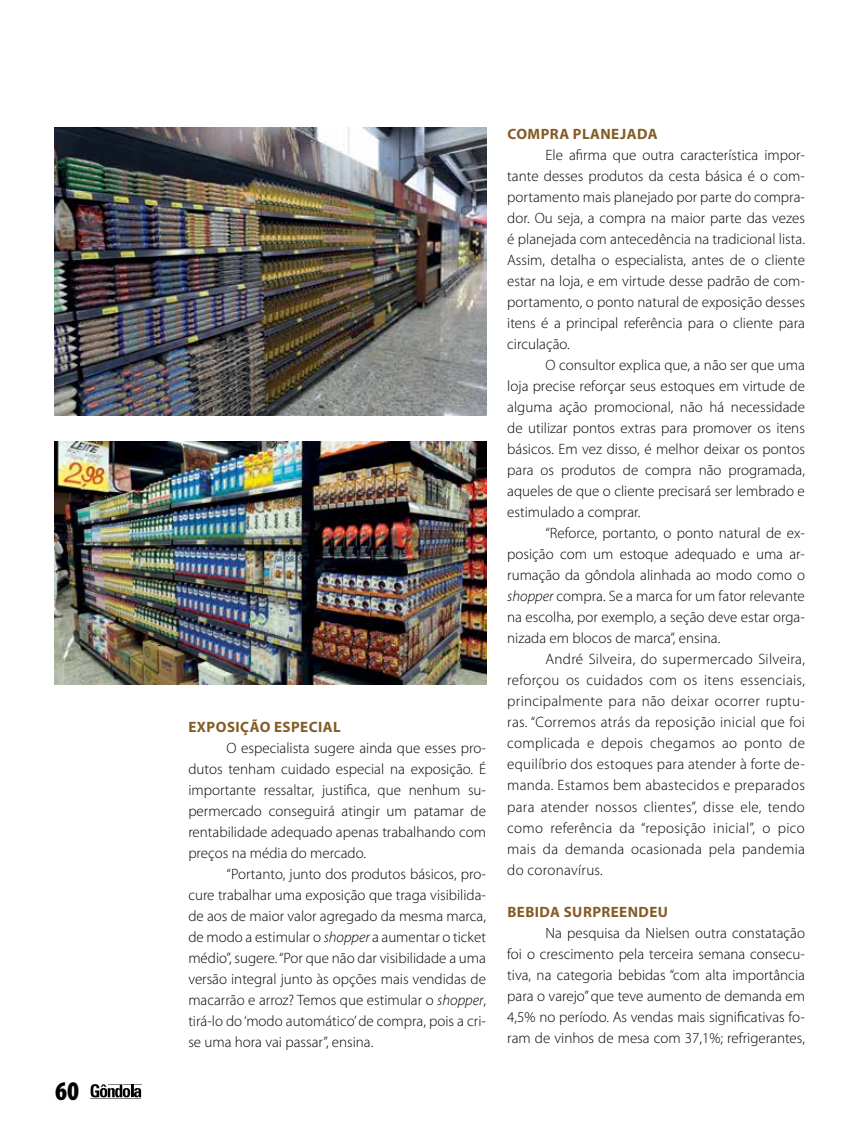
<style>
.page{position:relative;width:859px;height:1132px;background:#fff}
.page>*{position:absolute;margin:0;border:0;box-sizing:border-box;transform-origin:0 0}
.t1{font:900 condensed 27px "Myriad Pro";color:#000}
.t2{font:300 15px/21px "Myriad Pro";color:#000;text-align:justify}
.t3{font:700 15px "Myriad Pro";letter-spacing:.03em;color:#855c27}
.s1{font-style:italic}
</style>
<div class="page">
<svg style="left:91px;top:1084px;width:50px;height:13px"></svg>
<hr style="left:91px;top:1097px;width:50px;height:1px;background:#808285">
<img style="left:54px;top:128px;width:432px;height:288px">
<img style="left:54px;top:441px;width:432px;height:243px">
<h1 class="t1" style="left:55px;top:1073px;width:25px">60</h1>
<p class="t3" style="left:189px;top:716px;width:154px">EXPOSIÇÃO ESPECIAL</p>
<p class="t2" style="left:188px;top:737px;width:299px;text-indent:38px">O especialista sugere ainda que esses pro&shy;dutos tenham cuidado especial na exposição. É importante ressaltar, justifica, que nenhum su&shy;permercado conseguirá atingir um patamar de rentabilidade adequado apenas trabalhando com preços na média do mercado.</p>
<p class="t2" style="left:188px;top:863px;width:299px;text-indent:38px">“Portanto, junto dos produtos básicos, pro&shy;cure trabalhar uma exposição que traga visibilida&shy;de aos de maior valor agregado da mesma marca, de modo a estimular o <span class="s1">shopper</span> a aumentar o ticket médio”, sugere. “Por que não dar visibilidade a uma versão integral junto às opções mais vendidas de macarrão e arroz? Temos que estimular o <span class="s1">shopper</span>, tirá-lo do ‘modo automático’ de compra, pois a cri&shy;se uma hora vai passar”, ensina.</p>
<p class="t3" style="left:507px;top:124px;width:152px">COMPRA PLANEJADA</p>
<p class="t2" style="left:507px;top:144px;width:299px;text-indent:38px">Ele afirma que outra característica impor&shy;tante desses produtos da cesta básica é o com&shy;portamento mais planejado por parte do compra&shy;dor. Ou seja, a compra na maior parte das vezes é planejada com antecedência na tradicional lista.<br>Assim, detalha o especialista, antes de o cliente estar na loja, e em virtude desse padrão de com&shy;portamento, o ponto natural de exposição desses itens é a principal referência para o cliente para circulação.</p>
<p class="t2" style="left:507px;top:354px;width:299px;text-indent:38px">O consultor explica que, a não ser que uma loja precise reforçar seus estoques em virtude de alguma ação promocional, não há necessidade de utilizar pontos extras para promover os itens básicos. Em vez disso, é melhor deixar os pontos para os produtos de compra não programada, aqueles de que o cliente precisará ser lembrado e estimulado a comprar.</p>
<p class="t2" style="left:507px;top:522px;width:299px;text-indent:38px">“Reforce, portanto, o ponto natural de ex&shy;posição com um estoque adequado e uma ar&shy;rumação da gôndola alinhada ao modo como o <span class="s1">shopper</span> compra. Se a marca for um fator relevante na escolha, por exemplo, a seção deve estar orga&shy;nizada em blocos de marca”, ensina.</p>
<p class="t2" style="left:507px;top:648px;width:299px;text-indent:38px">André Silveira, do supermercado Silveira, reforçou os cuidados com os itens essenciais, principalmente para não deixar ocorrer ruptu&shy;ras. “Corremos atrás da reposição inicial que foi complicada e depois chegamos ao ponto de equilíbrio dos estoques para atender à forte de&shy;manda. Estamos bem abastecidos e preparados para atender nossos clientes”, disse ele, tendo como referência da “reposição inicial”, o pico mais da demanda ocasionada pela pandemia do coronavírus.</p>
<p class="t3" style="left:507px;top:901px;width:162px">BEBIDA SURPREENDEU</p>
<p class="t2" style="left:507px;top:921px;width:299px;text-indent:38px">Na pesquisa da Nielsen outra constatação foi o crescimento pela terceira semana consecu&shy;tiva, na categoria bebidas “com alta importância para o varejo” que teve aumento de demanda em 4,5% no período. As vendas mais significativas fo&shy;ram de vinhos de mesa com 37,1%; refrigerantes,</p>
</div>
